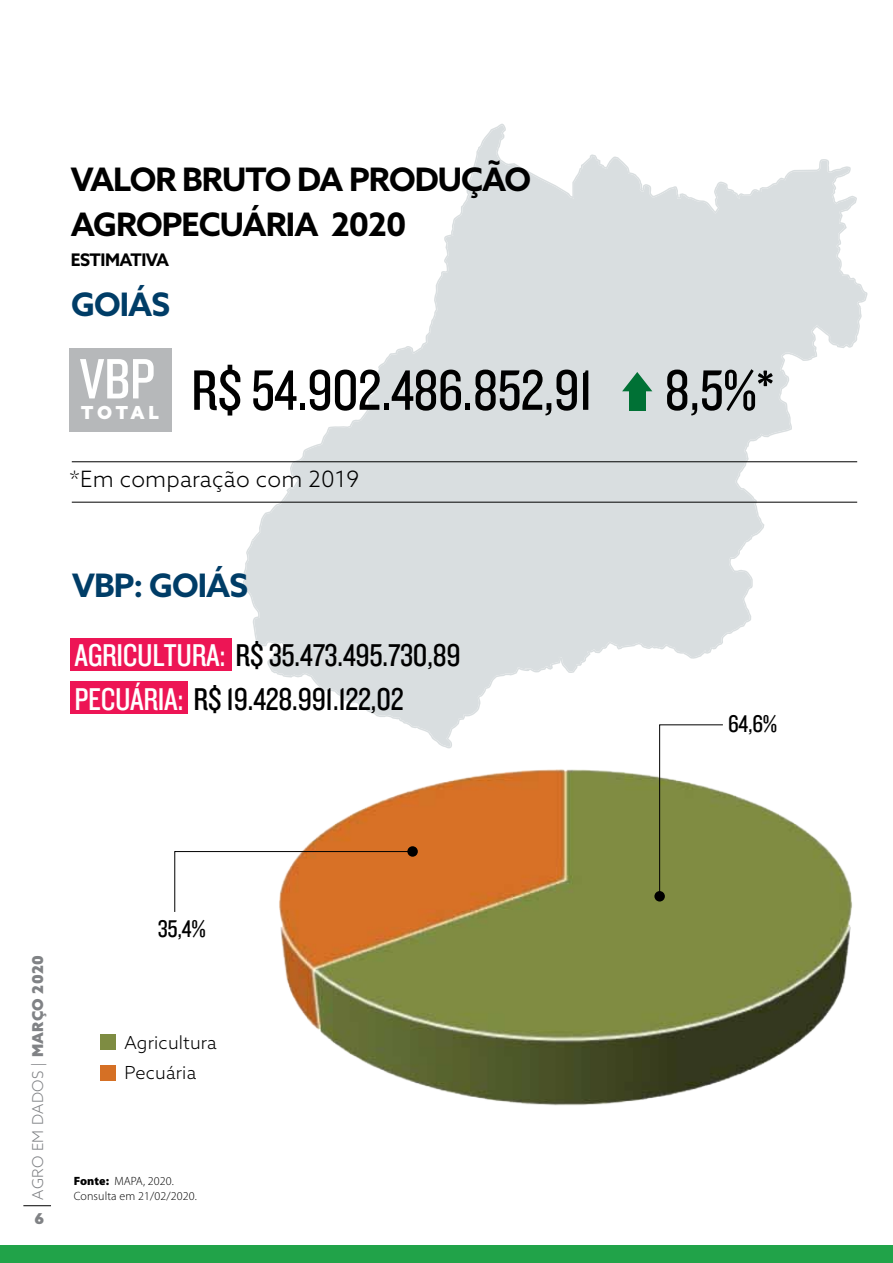
<style>
.page{position:relative;width:893px;height:1263px;background:#fff}
.page>*{position:absolute;margin:0;border:0;box-sizing:border-box;transform-origin:0 0}
.t1{font:59.1px "Knockout HTF29 Junior Liteweight";letter-spacing:-.01em;color:#000}
.t2{font:32.7px/44.1px "Knockout HTF29 Junior Liteweight";letter-spacing:-.01em;color:#000}
.t3{font:700 32.4px/45px "Azo Sans";letter-spacing:-.03em;color:#000}
.t4{font:700 32.4px "Azo Sans";letter-spacing:-.03em;color:#003d67}
.t5{font:25.05px "Knockout HTF29 Junior Liteweight";color:#000}
.t6{font:300 22.5px "Azo Sans";letter-spacing:.01em;color:#000}
.t7{font:300 18px/30px "Azo Sans";letter-spacing:.01em;color:#000}
.t8{font:900 18px "Azo Sans";letter-spacing:.2em;color:#fff}
.t9{font:700 17.4px "Azo Sans";color:#000}
.t10{font:300 15px "Azo Sans";letter-spacing:.025em;color:#808285}
.t11{font:900 15px "Azo Sans";color:#808285}
.t12{font:300 12px/15.6px "Myriad Pro";letter-spacing:.01em;color:#000}
.s1{color:#fff}
.s2{font-weight:900}
</style>
<div class="page">
<svg style="left:23px;top:1205px;width:28px;height:1px"></svg>
<div style="left:0;top:1245px;width:893px;height:18px;background:#21a349"></div>
<svg style="left:243px;top:124px;width:624px;height:477px"></svg>
<svg style="left:252px;top:332px;width:16px;height:333px"></svg>
<svg style="left:268px;top:273px;width:593px;height:466px;fill:#d9dee0"></svg>
<div style="left:70px;top:638px;width:162px;height:32px;background:#ed1555"></div>
<div style="left:70px;top:681px;width:118px;height:32px;background:#ed1555"></div>
<div style="left:69px;top:348px;width:103px;height:83px;background:#b6b8ba"></div>
<svg style="left:622px;top:372px;width:30px;height:19px"></svg>
<div style="left:629px;top:390px;width:16px;height:21px;background:#007135"></div>
<hr style="left:72px;top:502px;width:785px;height:1px;background:#000">
<hr style="left:72px;top:461px;width:785px;height:1px;background:#000">
<img style="left:280px;top:739px;width:572px;height:367px">
<div style="left:100px;top:1035px;width:16px;height:15px;background:#7e8c42"></div>
<div style="left:100px;top:1065px;width:16px;height:16px;background:#d57025"></div>
<svg style="left:174px;top:851px;width:237px;height:62px"></svg>
<div style="left:407px;top:846px;width:11px;height:11px;background:#000;border-radius:50%"></div>
<div style="left:654px;top:891px;width:11px;height:10px;background:#000;border-radius:50%"></div>
<svg style="left:659px;top:724px;width:65px;height:171px"></svg>
<p class="t3" style="left:71px;top:156px;width:462px">VALOR BRUTO DA PRODUÇÃO<br>AGROPECUÁRIA 2020</p>
<p class="t9" style="left:71px;top:248px;width:81px">ESTIMATIVA</p>
<p class="t4" style="left:71px;top:283px;width:100px">GOIÁS</p>
<h1 class="t1" style="left:79px;top:360px;width:697px"><sup>VBP</sup> R$ 54.902.486.852,91 8,5%*</h1>
<p class="t8" style="left:81px;top:400px;width:79px">total</p>
<p class="t6" style="left:69px;top:465px;width:291px">*Em comparação com 2019</p>
<p class="t4" style="left:72px;top:564px;width:177px">VBP: GOIÁS</p>
<p class="t2" style="left:74px;top:634px;width:388px"><span class="s1">AGRICULTURA:</span> R$ 35.473.495.730,89<br><span class="s1">PECUÁRIA:</span> R$ 19.428.991.122,02</p>
<p class="t5" style="left:728px;top:710px;width:50px">64,6%</p>
<p class="t10" style="left:28px;top:1199px;width:246px;rotate:-90deg">AGRO EM DADOS | <span class="s2">março 2020</span></p>
<p class="t11" style="left:34px;top:1208px;width:11px">6</p>
<p class="t5" style="left:158px;top:916px;width:49px">35,4%</p>
<p class="t7" style="left:125px;top:1028px;width:94px">Agricultura<br>Pecuária</p>
<p class="t12" style="left:74px;top:1173px;width:125px"><span class="s2">Fonte:</span> MAPA, 2020.<br>Consulta em 21/02/2020.</p>
</div>
